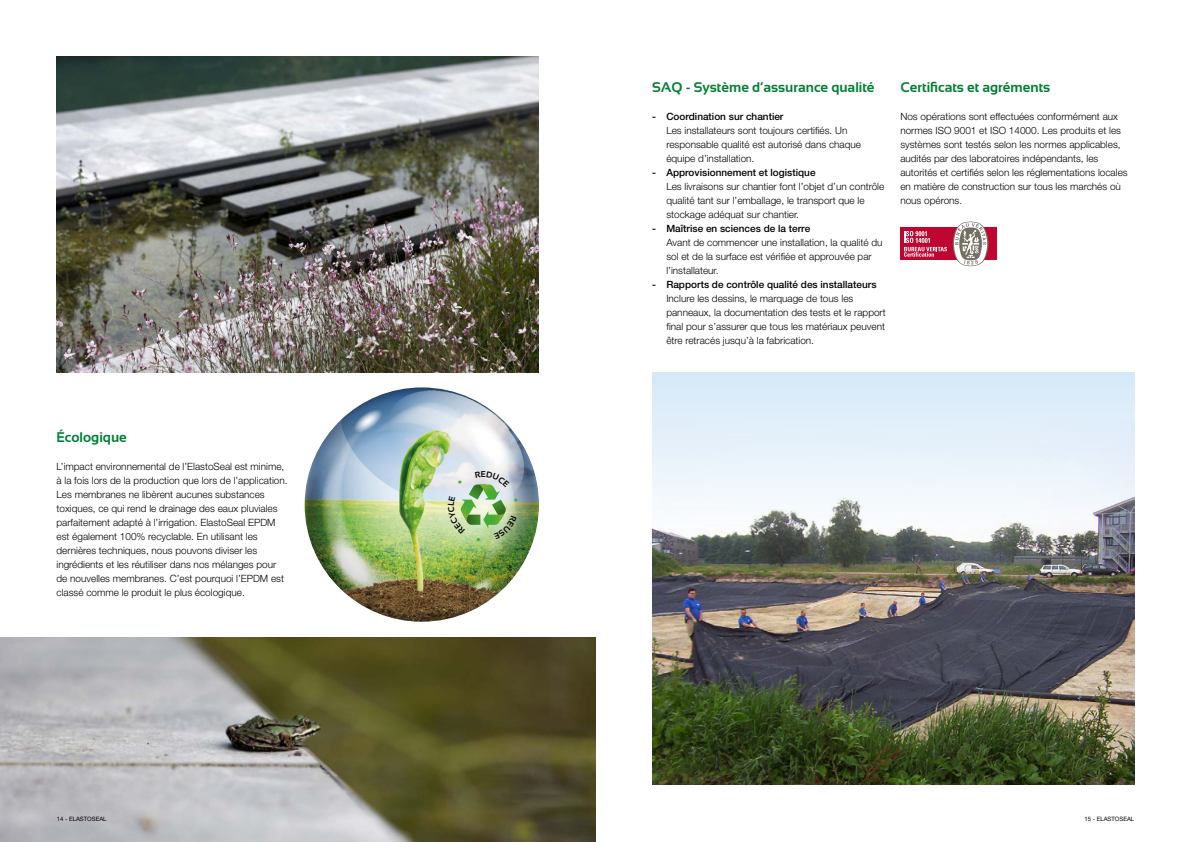
<style>
.page{position:relative;width:1191px;height:842px;background:#fff}
.page>*{position:absolute;margin:0;border:0;box-sizing:border-box;transform-origin:0 0}
.t1{font:700 14px "Sansation";color:#007f33}
.t2{font:300 10px/14px "Helvetica Neue LT Std";color:#000}
.t3{font:6px "Helvetica Neue LT Std";color:#000}
.s1{font-weight:500}
</style>
<div class="page">
<div style="left:900px;top:227px;width:96px;height:33px;background:#c00630"></div>
<svg style="left:904px;top:222px;width:84px;height:44px"></svg>
<img style="left:652px;top:554px;width:482px;height:231px">
<svg style="left:652px;top:372px;width:482px;height:182px"></svg>
<img style="left:0;top:638px;width:595px;height:204px">
<img style="left:341px;top:387px;width:168px;height:235px">
<img style="left:305px;top:420px;width:36px;height:170px">
<img style="left:508px;top:426px;width:31px;height:157px">
<img style="left:430px;top:454px;width:109px;height:108px;border-radius:50%">
<img style="left:57px;top:57px;width:482px;height:315px">
<svg style="left:448px;top:471px;width:70px;height:70px;background:#b7d0a9"></svg>
<p class="t1" style="left:57px;top:429px;width:72px">Écologique</p>
<p class="t2" style="left:57px;top:459px;width:232px">L’impact environnemental de l’ElastoSeal est minime, à la fois lors de la production que lors de l’application.<br>Les membranes ne libèrent aucunes substances toxiques, ce qui rend le drainage des eaux pluviales parfaitement adapté à l’irrigation. ElastoSeal EPDM est également 100% recyclable. En utilisant les dernières techniques, nous pouvons diviser les ingrédients et les réutiliser dans nos mélanges pour de nouvelles membranes. C’est pourquoi l’EPDM est classé comme le produit le plus écologique.</p>
<p class="t1" style="left:652px;top:79px;width:224px">SAQ - Système d’assurance qualité</p>
<p class="t2" style="left:666px;top:109px;width:196px;text-indent:-14px"><span class="s1">- Coordination sur chantier<br></span>Les installateurs sont toujours certifiés. Un responsable qualité est autorisé dans chaque équipe d’installation.</p>
<p class="t2" style="left:666px;top:165px;width:219px;text-indent:-14px"><span class="s1">- Approvisionnement et logistique<br></span>Les livraisons sur chantier font l’objet d’un contrôle qualité tant sur l’emballage, le transport que le stockage adéquat sur chantier.</p>
<p class="t2" style="left:666px;top:221px;width:217px;text-indent:-14px"><span class="s1">- Maîtrise en sciences de la terre<br></span>Avant de commencer une installation, la qualité du sol et de la surface est vérifiée et approuvée par l’installateur.</p>
<p class="t2" style="left:666px;top:277px;width:221px;text-indent:-14px"><span class="s1">- Rapports de contrôle qualité des installateurs </span>Inclure les dessins, le marquage de tous les panneaux, la documentation des tests et le rapport final pour s’assurer que tous les matériaux peuvent être retracés jusqu’à la fabrication.</p>
<p class="t1" style="left:900px;top:79px;width:151px">Certificats et agréments</p>
<p class="t2" style="left:900px;top:109px;width:219px">Nos opérations sont effectuées conformément aux</p>
<p class="t2" style="left:900px;top:123px;width:222px">normes ISO 9001 et ISO 14000. Les produits et les</p>
<p class="t2" style="left:900px;top:137px;width:229px">systèmes sont testés selon les normes applicables, audités par des laboratoires indépendants, les autorités et certifiés selon les réglementations locales en matière de construction sur tous les marchés où nous opérons.</p>
<p class="t3" style="left:57px;top:815px;width:51px">14 - ELASTOSEAL</p>
<p class="t3" style="left:1084px;top:815px;width:51px">15 - ELASTOSEAL</p>
</div>
